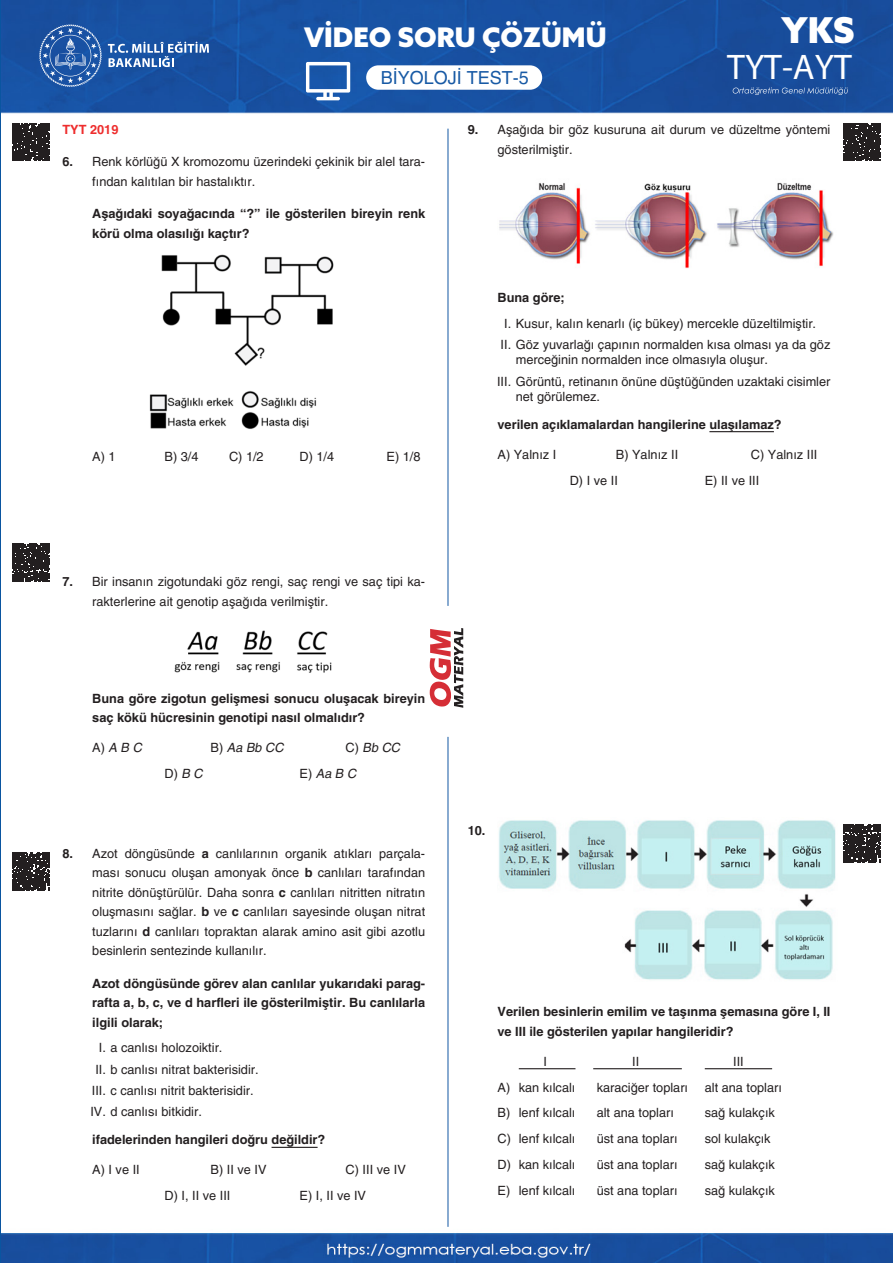
<style>
.page{position:relative;width:893px;height:1263px;background:#fff}
.page>*{position:absolute;margin:0;border:0;box-sizing:border-box;transform-origin:0 0}
.t1{font:35.7px "Myriad Pro";color:#fff}
.t2{font:900 35.7px "Azo Sans";color:#fff}
.t3{font:900 27px "Azo Sans";color:#fff}
.t4{font:18px "Helveticasinav";color:#185aa5}
.SORU__Y{font:12.75px/19.5px "Helveticasinav";color:#231f20}
.SORU__Y-2{font:700 12.75px/19.5px "Helveticasinav";color:#231f20}
.CEVAP_5_Lİ__Y{font:12.75px "Helveticasinav";color:#231f20}
.I__II__III__Y{font:12.75px/15px "Helveticasinav";color:#231f20}
.CEVAP_5_Lİ__Y-2{font:italic 12.75px "Helveticasinav";color:#231f20}
.SORU__Y-3{font:700 12.75px "Helveticasinav";color:#ee2d2d}
.s1{font-weight:700}
.s2{font-style:normal}
.s3{font-style:italic}
</style>
<div class="page">
<img style="left:2px;top:0;width:891px;height:1263px">
<hr style="left:448px;top:129px;width:1px;height:477px;background:#1358a3">
<hr style="left:448px;top:737px;width:1px;height:490px;background:#1358a3">
<svg style="left:39px;top:24px;width:63px;height:63px;background:#3a6bb0"></svg>
<svg style="left:108px;top:42px;width:101px;height:25px;background:#5781bb"></svg>
<svg style="left:430px;top:627px;width:33px;height:81px"></svg>
<div style="left:366px;top:65px;width:176px;height:25px;background:#fff;border-radius:12px"></div>
<svg style="left:306px;top:62px;width:44px;height:38px"></svg>
<svg style="left:733px;top:87px;width:115px;height:8px"></svg>
<hr style="left:272px;top:1147px;width:46px;height:1px;background:#231f20">
<img style="left:148px;top:251px;width:192px;height:180px">
<img style="left:171px;top:627px;width:176px;height:56px">
<hr style="left:709px;top:431px;width:65px;height:1px;background:#231f20">
<hr style="left:519px;top:1068px;width:56px;height:1px;background:#231f20">
<hr style="left:593px;top:1068px;width:89px;height:1px;background:#231f20">
<hr style="left:705px;top:1068px;width:67px;height:1px;background:#231f20">
<img style="left:497px;top:178px;width:341px;height:92px">
<img style="left:497px;top:817px;width:341px;height:167px">
<svg style="left:12px;top:853px;width:38px;height:37px"></svg>
<svg style="left:843px;top:123px;width:38px;height:38px"></svg>
<svg style="left:843px;top:825px;width:38px;height:37px"></svg>
<svg style="left:12px;top:123px;width:38px;height:38px"></svg>
<svg style="left:12px;top:543px;width:38px;height:38px"></svg>
<h2 class="t3" style="left:304px;top:19px;width:304px">VİDEO SORU ÇÖZÜMÜ</h2>
<h3 class="t4" style="left:381px;top:68px;width:150px">BİYOLOJİ TEST-5</h3>
<h1 class="t2" style="left:781px;top:6px;width:75px">YKS</h1>
<h1 class="t1" style="left:727px;top:45px;width:126px">TYT-AYT</h1>
<p class="SORU__Y-3" style="left:63px;top:122px;width:57px">TYT 2019</p>
<p class="SORU__Y" style="left:92px;top:152px;width:334px;text-indent:-30px"><span class="s1">6.</span> Renk körlüğü X kromozomu üzerindeki çekinik bir alel tara&shy;fından kalıtılan bir hastalıktır.</p>
<p class="SORU__Y-2" style="left:92px;top:204px;width:334px">Aşağıdaki soyağacında “?” ile gösterilen bireyin renk körü olma olasılığı kaçtır?</p>
<p class="CEVAP_5_Lİ__Y" style="left:92px;top:450px;width:25px">A) 1</p>
<p class="CEVAP_5_Lİ__Y" style="left:165px;top:450px;width:36px">B) 3/4</p>
<p class="CEVAP_5_Lİ__Y" style="left:229px;top:450px;width:36px">C) 1/2</p>
<p class="CEVAP_5_Lİ__Y" style="left:300px;top:450px;width:36px">D) 1/4</p>
<p class="CEVAP_5_Lİ__Y" style="left:387px;top:450px;width:36px">E) 1/8</p>
<p class="SORU__Y" style="left:92px;top:572px;width:334px;text-indent:-30px"><span class="s1">7.</span> Bir insanın zigotundaki göz rengi, saç rengi ve saç tipi ka&shy;rakterlerine ait genotip aşağıda verilmiştir.</p>
<p class="SORU__Y-2" style="left:92px;top:688px;width:334px">Buna göre zigotun gelişmesi sonucu oluşacak bireyin saç kökü hücresinin genotipi nasıl olmalıdır?</p>
<p class="CEVAP_5_Lİ__Y-2" style="left:92px;top:740px;width:55px"><span class="s2">A)</span> A B C</p>
<p class="CEVAP_5_Lİ__Y-2" style="left:211px;top:740px;width:78px"><span class="s2">B )</span> Aa Bb CC</p>
<p class="CEVAP_5_Lİ__Y-2" style="left:346px;top:740px;width:59px"><span class="s2">C )</span> Bb CC</p>
<p class="CEVAP_5_Lİ__Y" style="left:165px;top:766px;width:43px">D) <span class="s3">B C</span></p>
<p class="CEVAP_5_Lİ__Y-2" style="left:300px;top:766px;width:62px"><span class="s2">E)</span> Aa B C</p>
<p class="SORU__Y" style="left:92px;top:844px;width:334px;text-align:justify;text-indent:-30px"><span class="s1">8.</span> Azot döngüsünde <span class="s1">a</span> canlılarının organik atıkları parçala&shy;ması sonucu oluşan amonyak önce <span class="s1">b</span> canlıları tarafından nitrite dönüştürülür. Daha sonra <span class="s1">c</span> canlıları nitritten nitratın oluşmasını sağlar. <span class="s1">b</span> ve <span class="s1">c</span> canlıları sayesinde oluşan nitrat tuzlarını <span class="s1">d</span> canlıları topraktan alarak amino asit gibi azotlu besinlerin sentezinde kullanılır.</p>
<p class="SORU__Y-2" style="left:92px;top:973px;width:334px;text-align:justify">Azot döngüsünde görev alan canlılar yukarıdaki parag&shy;rafta a, b, c, ve d harfleri ile gösterilmiştir. Bu canlılarla ilgili olarak;</p>
<p class="I__II__III__Y" style="left:99px;top:1040px;width:125px">I. a canlısı holozoiktir.</p>
<p class="I__II__III__Y" style="left:95px;top:1062px;width:165px">II. b canlısı nitrat bakterisidir.</p>
<p class="I__II__III__Y" style="left:92px;top:1083px;width:163px">III. c canlısı nitrit bakterisidir.</p>
<p class="I__II__III__Y" style="left:90px;top:1104px;width:113px">IV. d canlısı bitkidir.</p>
<p class="SORU__Y-2" style="left:92px;top:1130px;width:235px">ifadelerinden hangileri doğru değildir?</p>
<p class="CEVAP_5_Lİ__Y" style="left:92px;top:1162px;width:49px">A) I ve II</p>
<p class="CEVAP_5_Lİ__Y" style="left:211px;top:1162px;width:57px">B) II ve IV</p>
<p class="CEVAP_5_Lİ__Y" style="left:346px;top:1162px;width:62px">C) III ve IV</p>
<p class="CEVAP_5_Lİ__Y" style="left:165px;top:1188px;width:67px">D) I, II ve III</p>
<p class="CEVAP_5_Lİ__Y" style="left:300px;top:1188px;width:68px">E) I, II ve IV</p>
<p class="SORU__Y" style="left:497px;top:120px;width:334px;text-indent:-30px"><span class="s1">9.</span> Aşağıda bir göz kusuruna ait durum ve düzeltme yöntemi gösterilmiştir.</p>
<p class="SORU__Y-2" style="left:497px;top:288px;width:69px">Buna göre;</p>
<p class="I__II__III__Y" style="left:504px;top:316px;width:313px">I. Kusur, kalın kenarlı (iç bükey) mercekle düzeltilmiştir.</p>
<p class="I__II__III__Y" style="left:516px;top:337px;width:316px;text-indent:-15px">II. Göz yuvarlağı çapının normalden kısa olması ya da göz merceğinin normalden ince olmasıyla oluşur.</p>
<p class="I__II__III__Y" style="left:516px;top:374px;width:316px;text-indent:-19px">III. Görüntü, retinanın önüne düştüğünden uzaktaki cisimler net görülemez.</p>
<p class="SORU__Y-2" style="left:497px;top:414px;width:286px">verilen açıklamalardan hangilerine ulaşılamaz?</p>
<p class="CEVAP_5_Lİ__Y" style="left:497px;top:447px;width:60px">A) Yalnız I</p>
<p class="CEVAP_5_Lİ__Y" style="left:616px;top:447px;width:64px">B) Yalnız II</p>
<p class="CEVAP_5_Lİ__Y" style="left:751px;top:447px;width:68px">C) Yalnız III</p>
<p class="CEVAP_5_Lİ__Y" style="left:570px;top:473px;width:50px">D) I ve II</p>
<p class="CEVAP_5_Lİ__Y" style="left:705px;top:473px;width:56px">E) II ve III</p>
<p class="SORU__Y-2" style="left:468px;top:821px;width:19px">10.</p>
<p class="SORU__Y-2" style="left:497px;top:1002px;width:334px">Verilen besinlerin emilim ve taşınma şemasına göre I, II ve III ile gösterilen yapılar hangileridir?</p>
<p class="CEVAP_5_Lİ__Y" style="left:544px;top:1054px;width:5px">I</p>
<p class="CEVAP_5_Lİ__Y" style="left:632px;top:1054px;width:9px">II</p>
<p class="CEVAP_5_Lİ__Y" style="left:733px;top:1054px;width:12px">III</p>
<p class="CEVAP_5_Lİ__Y" style="left:497px;top:1080px;width:79px">A) kan kılcalı</p>
<p class="CEVAP_5_Lİ__Y" style="left:597px;top:1080px;width:93px">karaciğer topları</p>
<p class="CEVAP_5_Lİ__Y" style="left:705px;top:1080px;width:79px">alt ana topları</p>
<p class="CEVAP_5_Lİ__Y" style="left:497px;top:1105px;width:79px">B) lenf kılcalı</p>
<p class="CEVAP_5_Lİ__Y" style="left:597px;top:1105px;width:79px">alt ana topları</p>
<p class="CEVAP_5_Lİ__Y" style="left:705px;top:1105px;width:72px">sağ kulakçık</p>
<p class="CEVAP_5_Lİ__Y" style="left:497px;top:1131px;width:79px">C) lenf kılcalı</p>
<p class="CEVAP_5_Lİ__Y" style="left:597px;top:1131px;width:82px">üst ana topları</p>
<p class="CEVAP_5_Lİ__Y" style="left:705px;top:1131px;width:67px">sol kulakçık</p>
<p class="CEVAP_5_Lİ__Y" style="left:497px;top:1157px;width:79px">D) kan kılcalı</p>
<p class="CEVAP_5_Lİ__Y" style="left:597px;top:1157px;width:82px">üst ana topları</p>
<p class="CEVAP_5_Lİ__Y" style="left:705px;top:1157px;width:72px">sağ kulakçık</p>
<p class="CEVAP_5_Lİ__Y" style="left:497px;top:1183px;width:79px">E) lenf kılcalı</p>
<p class="CEVAP_5_Lİ__Y" style="left:597px;top:1183px;width:82px">üst ana topları</p>
<p class="CEVAP_5_Lİ__Y" style="left:705px;top:1183px;width:72px">sağ kulakçık</p>
</div>
